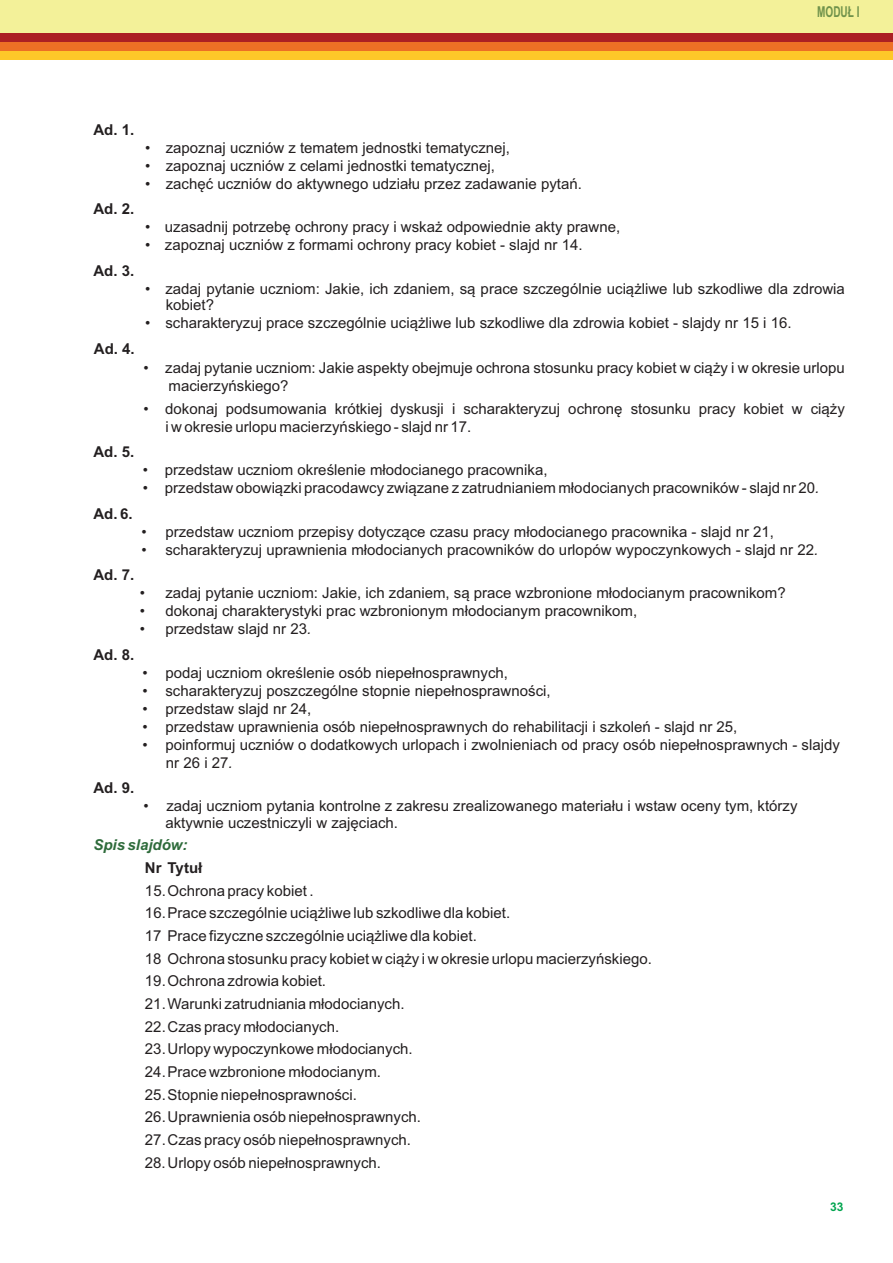
<style>
.page{position:relative;width:893px;height:1263px;background:#fff}
.page>*{position:absolute;margin:0;border:0;box-sizing:border-box;transform-origin:0 0}
.t1{font:15px/22.6px "Arial";color:#231f20}
.t2{font:700 15px "Arial";color:#231f20}
.t3{font:italic 700 15px "Arial";color:#2e6b3b}
.t4{font:700 15px "Arial Narrow";color:#70924b;scale:.82 1}
.t5{font:700 12px "Arial";color:#00a54f}
.s1{font-style:italic}
</style>
<div class="page">
<div style="left:0;top:0;width:893px;height:35px;background:#f3f199"></div>
<div style="left:0;top:51px;width:893px;height:9px;background:#fec829"></div>
<div style="left:0;top:42px;width:893px;height:9px;background:#ed7025"></div>
<div style="left:0;top:33px;width:893px;height:9px;background:#ab2023"></div>
<p class="t4" style="left:817px;top:6px;width:53px">MODUŁ I</p>
<p class="t2" style="left:93px;top:124px;width:42px">Ad. 1.</p>
<p class="t2" style="left:93px;top:203px;width:42px">Ad. 2.</p>
<p class="t2" style="left:93px;top:265px;width:42px">Ad. 3.</p>
<p class="t2" style="left:94px;top:343px;width:42px">Ad. 4.</p>
<p class="t2" style="left:93px;top:446px;width:42px">Ad. 5.</p>
<p class="t2" style="left:93px;top:508px;width:41px">Ad. 6.</p>
<p class="t2" style="left:93px;top:569px;width:42px">Ad. 7.</p>
<p class="t1" style="left:145px;top:137px;width:367px">• zapoznaj uczniów z tematem jednostki tematycznej,</p>
<p class="t1" style="left:145px;top:155px;width:352px">• zapoznaj uczniów z celami jednostki tematycznej,</p>
<p class="t1" style="left:145px;top:173px;width:438px">• zachęć uczniów do aktywnego udziału przez zadawanie pytań.</p>
<p class="t1" style="left:145px;top:217px;width:477px">• uzasadnij potrzebę ochrony pracy i wskaż odpowiednie akty prawne,</p>
<p class="t1" style="left:145px;top:235px;width:439px">• zapoznaj uczniów z formami ochrony pracy kobiet - slajd nr 14.</p>
<p class="t1" style="left:166px;top:281px;width:681px;line-height:16.5px;text-indent:-21px">• zadaj pytanie uczniom: Jakie, ich zdaniem, są prace szczególnie uciążliwe lub szkodliwe dla zdrowia kobiet?</p>
<p class="t1" style="left:145px;top:313px;width:648px">• scharakteryzuj prace szczególnie uciążliwe lub szkodliwe dla zdrowia kobiet - slajdy nr 15 i 16.</p>
<p class="t1" style="left:169px;top:360px;width:678px;line-height:18px;text-indent:-25px">• zadaj pytanie uczniom: Jakie aspekty obejmuje ochrona stosunku pracy kobiet w ciąży i w okresie urlopu macierzyńskiego?</p>
<p class="t1" style="left:165px;top:401px;width:681px;line-height:18px;text-indent:-22px">• dokonaj podsumowania krótkiej dyskusji i scharakteryzuj ochronę stosunku pracy kobiet w ciąży i w okresie urlopu macierzyńskiego - slajd nr 17.</p>
<p class="t1" style="left:143px;top:460px;width:406px">• przedstaw uczniom określenie młodocianego pracownika,</p>
<p class="t1" style="left:143px;top:478px;width:678px">• przedstaw obowiązki pracodawcy związane z zatrudnianiem młodocianych pracowników - slajd nr 20<span class="s1">.</span></p>
<p class="t1" style="left:142px;top:522px;width:634px">• przedstaw uczniom przepisy dotyczące czasu pracy młodocianego pracownika - slajd nr 21,</p>
<p class="t1" style="left:142px;top:540px;width:678px">• scharakteryzuj uprawnienia młodocianych pracowników do urlopów wypoczynkowych - slajd nr 22<span class="s1">.</span></p>
<p class="t1" style="left:140px;top:583px;width:647px">• zadaj pytanie uczniom: Jakie, ich zdaniem, są prace wzbronione młodocianym pracownikom?</p>
<p class="t1" style="left:140px;top:601px;width:499px">• dokonaj charakterystyki prac wzbronionym młodocianym pracownikom,</p>
<p class="t1" style="left:140px;top:619px;width:173px">• przedstaw slajd nr 23<span class="s1">.</span></p>
<p class="t2" style="left:93px;top:649px;width:42px">Ad. 8.</p>
<p class="t2" style="left:93px;top:782px;width:42px">Ad. 9.</p>
<p class="t1" style="left:143px;top:663px;width:367px">• podaj uczniom określenie osób niepełnosprawnych,</p>
<p class="t1" style="left:143px;top:681px;width:410px">• scharakteryzuj poszczególne stopnie niepełnosprawności,</p>
<p class="t1" style="left:143px;top:699px;width:170px">• przedstaw slajd nr 24,</p>
<p class="t1" style="left:143px;top:717px;width:596px">• przedstaw uprawnienia osób niepełnosprawnych do rehabilitacji i szkoleń - slajd nr 25,</p>
<p class="t1" style="left:166px;top:737px;width:675px;line-height:18px;text-indent:-23px">• poinformuj uczniów o dodatkowych urlopach i zwolnieniach od pracy osób niepełnosprawnych - slajdy nr 26 i 27<span class="s1">.</span></p>
<p class="t1" style="left:165px;top:799px;width:634px;line-height:16.8px;text-indent:-22px">• zadaj uczniom pytania kontrolne z zakresu zrealizowanego materiału i wstaw oceny tym, którzy aktywnie uczestniczyli w zajęciach.</p>
<p class="t2" style="left:145px;top:862px;width:59px">Nr Tytuł</p>
<p class="t1" style="left:145px;top:880px;width:508px">15.Ochrona pracy kobiet .<br>16.Prace szczególnie uciążliwe lub szkodliwe dla kobiet.<br>17 Prace fizyczne szczególnie uciążliwe dla kobiet.<br>18 Ochrona stosunku pracy kobiet w ciąży i w okresie urlopu macierzyńskiego.<br>19.Ochrona zdrowia kobiet.<br>21.Warunki zatrudniania młodocianych.<br>22.Czas pracy młodocianych.<br>23.Urlopy wypoczynkowe młodocianych.<br>24.Prace wzbronione młodocianym.<br>25.Stopnie niepełnosprawności.<br>26.Uprawnienia osób niepełnosprawnych.<br>27.Czas pracy osób niepełnosprawnych.<br>28.Urlopy osób niepełnosprawnych.</p>
<p class="t3" style="left:93px;top:839px;width:96px">Spis slajdów:</p>
<p class="t5" style="left:830px;top:1202px;width:15px">33</p>
</div>
